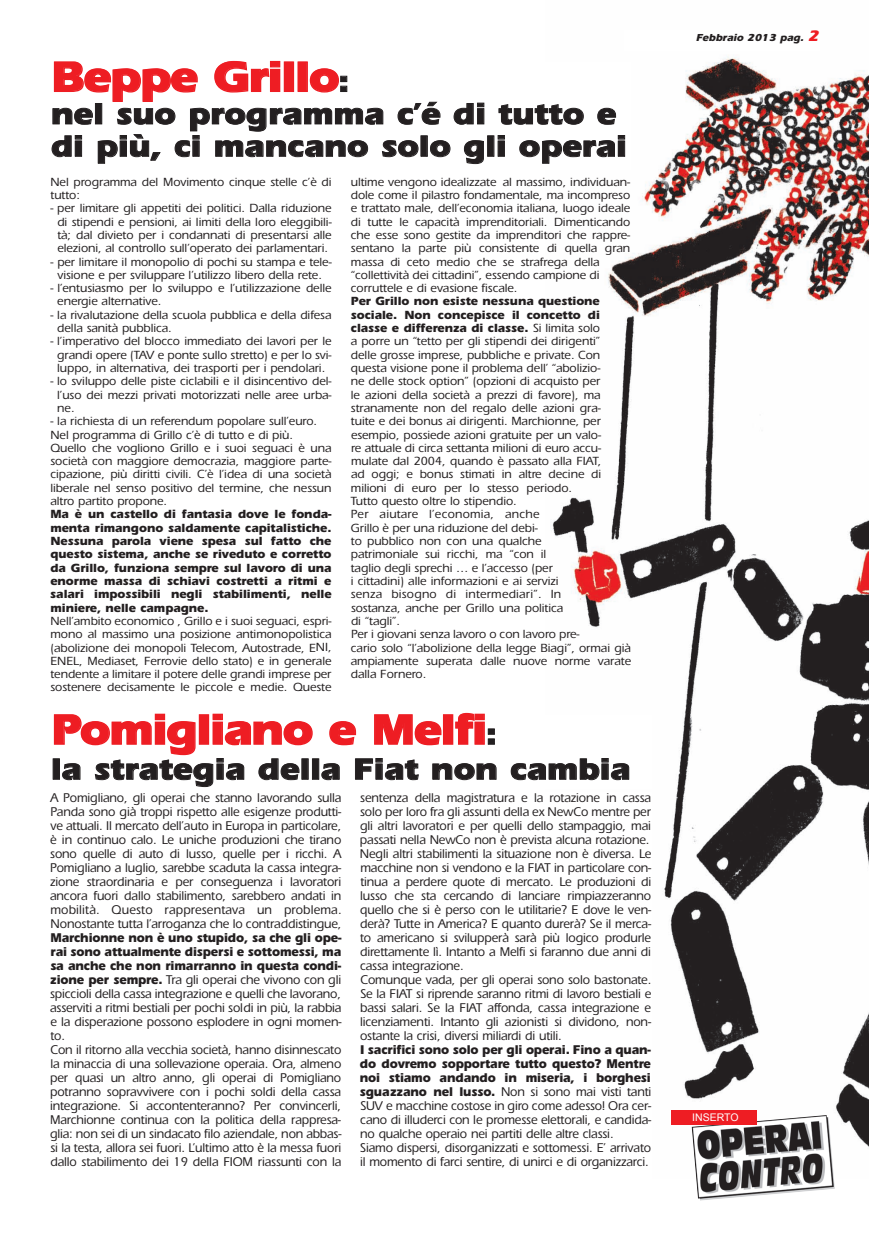
<style>
.page{position:relative;width:869px;height:1241px;background:#fff}
.page>*{position:absolute;margin:0;border:0;box-sizing:border-box;transform-origin:0 0}
.t1{font:700 43.75px "Itc Eras";letter-spacing:-.025em;color:#ee1d23;scale:1.08 1}
.t2{font:700 30.62px/32.4px "Itc Eras";color:#231f20;scale:1.08 1}
.t3{font:500 13.12px/14px "Itc Eras";letter-spacing:-.01em;color:#231f20;scale:.95 1}
.t4{font:500 12.25px/13.3px "Itc Eras";letter-spacing:-.005em;color:#231f20}
.t5{font:700 12.25px/13.3px "Itc Eras";letter-spacing:-.005em;color:#231f20;text-align:justify}
.t6{font:italic 700 10.5px "Itc Eras";color:#231f20}
.t7{font:10.5px "Arial";color:#fff}
.s1{font-size:30.62px;color:#231f20}
.s2{color:#fff}
.s3{font-weight:700}
.s4{font-size:15.75px;color:#ee1d23}
</style>
<div class="page">
<img style="left:552px;top:57px;width:316px;height:1089px">
<img style="left:691px;top:1114px;width:143px;height:86px">
<div style="left:671px;top:1110px;width:85px;height:14px;background:#ee1d23"></div>
<div style="left:50px;top:792px;width:602px;height:386px;background:#fff"></div>
<div style="left:50px;top:62px;width:581px;height:107px;background:#fff"></div>
<svg style="left:498px;top:104px;width:86px;height:21px"></svg>
<svg style="left:597px;top:107px;width:19px;height:18px"></svg>
<svg style="left:51px;top:60px;width:433px;height:104px"></svg>
<div style="left:487px;top:135px;width:7px;height:22px;border:1px solid #231f20"></div>
<svg style="left:497px;top:135px;width:8px;height:22px"></svg>
<svg style="left:519px;top:135px;width:106px;height:29px"></svg>
<div style="left:50px;top:714px;width:601px;height:74px;background:#fff"></div>
<svg style="left:329px;top:721px;width:27px;height:24px"></svg>
<svg style="left:374px;top:714px;width:68px;height:31px"></svg>
<div style="left:443px;top:714px;width:10px;height:30px;border:1px solid #ee1d23"></div>
<svg style="left:455px;top:712px;width:40px;height:33px"></svg>
<svg style="left:53px;top:713px;width:260px;height:74px"></svg>
<div style="left:312px;top:758px;width:7px;height:21px;border:1px solid #231f20"></div>
<svg style="left:321px;top:763px;width:19px;height:17px"></svg>
<svg style="left:355px;top:758px;width:64px;height:22px"></svg>
<svg style="left:432px;top:763px;width:65px;height:17px"></svg>
<svg style="left:510px;top:758px;width:119px;height:22px"></svg>
<h1 class="t1" style="left:51px;top:61px;width:277px">Beppe Grillo<span class="s1">:</span></h1>
<h2 class="t2" style="left:51px;top:101px;width:534px">nel suo programma c’é di tutto e di più, ci mancano solo gli operai</h2>
<p class="t4" style="left:50px;top:176px;width:282px">Nel programma del Movimento cinque stelle c’è di tutto:</p>
<p class="t4" style="left:50px;top:203px;width:282px;text-align:center">- per limitare gli appetiti dei politici. Dalla riduzione di stipendi e pensioni, ai limiti della loro eleggibili&shy;tà; dal divieto per i condannati di presentarsi alle elezioni, al controllo sull’operato dei parlamentari.</p>
<p class="t4" style="left:51px;top:256px;width:282px;text-align:center">- per limitare il monopolio di pochi su stampa e tele&shy;visione e per sviluppare l’utilizzo libero della rete.</p>
<p class="t4" style="left:57px;top:283px;width:276px;text-indent:-7px">- l’entusiasmo per lo sviluppo e l’utilizzazione delle energie alternative.</p>
<p class="t4" style="left:57px;top:309px;width:276px;text-indent:-7px">- la rivalutazione della scuola pubblica e della difesa della sanità pubblica.</p>
<p class="t4" style="left:50px;top:336px;width:282px;text-align:center">- l’imperativo del blocco immediato dei lavori per le grandi opere (TAV e ponte sullo stretto) e per lo svi&shy;luppo, in alternativa, dei trasporti per i pendolari.</p>
<p class="t4" style="left:57px;top:376px;width:276px;text-align:justify;text-indent:-7px">- lo sviluppo delle piste ciclabili e il disincentivo del&shy;l’uso dei mezzi privati motorizzati nelle aree urba&shy;ne.</p>
<p class="t4" style="left:50px;top:416px;width:282px">- la richiesta di un referendum popolare sull’euro.<br>Nel programma di Grillo c’è di tutto e di più.<br>Quello che vogliono Grillo e i suoi seguaci è una società con maggiore democrazia, maggiore parte&shy;cipazione, più diritti civili. C’è l’idea di una società liberale nel senso positivo del termine, che nessun altro partito propone.</p>
<p class="t5" style="left:50px;top:509px;width:283px">Ma è un castello di fantasia dove le fonda&shy;menta rimangono saldamente capitalistiche.<br>Nessuna parola viene spesa sul fatto che questo sistema, anche se riveduto e corretto da Grillo, funziona sempre sul lavoro di una enorme massa di schiavi costretti a ritmi e salari impossibili negli stabilimenti, nelle miniere, nelle campagne.</p>
<p class="t4" style="left:50px;top:615px;width:282px;text-align:justify">Nell’ambito economico , Grillo e i suoi seguaci, espri&shy;mono al massimo una posizione antimonopolistica (abolizione dei monopoli Telecom, Autostrade, ENI, ENEL, Mediaset, Ferrovie dello stato) e in generale tendente a limitare il potere delle grandi imprese per sostenere decisamente le piccole e medie. Queste</p>
<p class="t4" style="left:350px;top:176px;width:281px">ultime vengono idealizzate<span class="s2">a</span>al massimo, individuan&shy;dole come il pilastro fondamentale, ma incompreso e trattato male, dell’economia italiana, luogo ideale di tutte le capacità imprenditoriali. Dimenticando che esse sono gestite da imprenditori che rappre&shy;sentano la parte più consistente di quella gran massa di ceto medio che se strafrega della “collettività dei cittadini”, essendo campione di corruttele e di evasione fiscale.</p>
<p class="t4" style="left:350px;top:296px;width:282px"><span class="s3">Per Grillo non esiste nessuna questione sociale. Non concepisce il concetto di classe e differenza di classe.</span> Si limita solo<br>a porre un “tetto per gli stipendi dei dirigenti”<br>delle grosse imprese, pubbliche e private. Con questa visione pone il problema dell’ “abolizio-<br>ne delle stock option” (opzioni di acquisto per<br>le azioni della società a prezzi di favore), ma stranamente non del regalo delle azioni gra-<br>tuite e dei bonus ai dirigenti. Marchionne, per esempio, possiede azioni gratuite per un valo-<br>re attuale di circa settanta milioni di euro accu&shy;mulate dal 2004, quando è passato alla FIAT,<br>ad oggi; e bonus stimati in altre decine di milioni di euro per lo stesso periodo.<br>Tutto questo oltre lo stipendio.<br>Per aiutare l’economia, anche<br>Grillo è per una riduzione del debi-<br>to pubblico non con una qualche<br>patrimoniale sui ricchi, ma “con il<br>taglio degli sprechi … e l’accesso (per<br>i cittadini) alle informazioni e ai servizi<br>senza bisogno di intermediari”. In<br>sostanza, anche per Grillo una politica<br>di “tagli”.<br>Per i giovani senza lavoro o con lavoro pre-<br>cario solo “l’abolizione della legge Biagi”, ormai già ampiamente superata dalle nuove norme varate dalla Fornero.</p>
<h1 class="t1" style="left:51px;top:714px;width:414px">Pomigliano e Melfi<span class="s1">:</span></h1>
<h2 class="t2" style="left:51px;top:756px;width:537px">la strategia della Fiat non cambia</h2>
<p class="t3" style="left:50px;top:792px;width:308px;text-align:justify">A Pomigliano, gli operai che stanno lavorando sulla Panda sono già troppi rispetto alle esigenze produtti&shy;ve attuali. Il mercato dell’auto in Europa in particolare, è in continuo calo. Le uniche produzioni che tirano sono quelle di auto di lusso, quelle per i ricchi. A Pomigliano a luglio, sarebbe scaduta la cassa integra&shy;zione straordinaria e per conseguenza i lavoratori ancora fuori dallo stabilimento, sarebbero andati in mobilità. Questo rappresentava un problema.<br>Nonostante tutta l’arroganza che lo contraddistingue,</p>
<p class="t3" style="left:50px;top:932px;width:308px"><span class="s3">Marchionne non è uno stupido, sa che gli ope&shy;rai sono attualmente dispersi e sottomessi, ma sa anche che non rimarranno in questa condi&shy;zione per sempre.</span> Tra gli operai che vivono con gli spiccioli della cassa integrazione e quelli che lavorano, asserviti a ritmi bestiali per pochi soldi in più, la rabbia e la disperazione possono esplodere in ogni momen&shy;to.<br>Con il ritorno alla vecchia società, hanno disinnescato la minaccia di una sollevazione operaia. Ora, almeno per quasi un altro anno, gli operai di Pomigliano potranno sopravvivere con i pochi soldi della cassa integrazione. Si accontenteranno? Per convincerli, Marchionne continua con la politica della rappresa&shy;glia: non sei di un sindacato filo aziendale, non abbas&shy;si la testa, allora sei fuori. L’ultimo atto è la messa fuori dallo stabilimento dei 19 della FIOM riassunti con la</p>
<p class="t3" style="left:360px;top:792px;width:308px">sentenza della magistratura e la rotazione in cassa solo per loro fra gli assunti della ex NewCo mentre per gli altri lavoratori e per quelli dello stampaggio, mai passati nella NewCo non è prevista alcuna rotazione.<br>Negli altri stabilimenti la situazione non è diversa. Le macchine non si vendono e la FIAT in particolare con&shy;tinua a perdere quote di mercato. Le produzioni di lusso che sta cercando di lanciare rimpiazzeranno quello che si è perso con le utilitarie? E dove le ven&shy;derà? Tutte in America? E quanto durerà? Se il merca&shy;to americano si svilupperà sarà più logico produrle direttamente lì. Intanto a Melfi si faranno due anni di cassa integrazione.<br>Comunque vada, per gli operai sono solo bastonate.<br>Se la FIAT si riprende saranno ritmi di lavoro bestiali e bassi salari. Se la FIAT affonda, cassa integrazione e licenziamenti. Intanto gli azionisti si dividono, non&shy;ostante la crisi, diversi miliardi di utili.</p>
<p class="t3" style="left:359px;top:1044px;width:308px"><span class="s3">I sacrifici sono solo per gli operai. Fino a quan&shy;do dovremo sopportare tutto questo? Mentre noi stiamo andando in miseria, i borghesi sguazzano nel lusso.</span> Non si sono mai visti tanti SUV e macchine costose in giro come adesso! Ora cer&shy;cano di illuderci con le promesse elettorali, e candida&shy;no qualche operaio nei partiti delle altre classi.<br>Siamo dispersi, disorganizzati e sottomessi. E’ arrivato il momento di farci sentire, di unirci e di organizzarci.</p>
<p class="t6" style="left:695px;top:34px;width:127px">Febbraio 2013 pag. <span class="s4">2</span></p>
<p class="t7" style="left:691px;top:1111px;width:48px">INSERTO</p>
</div>
